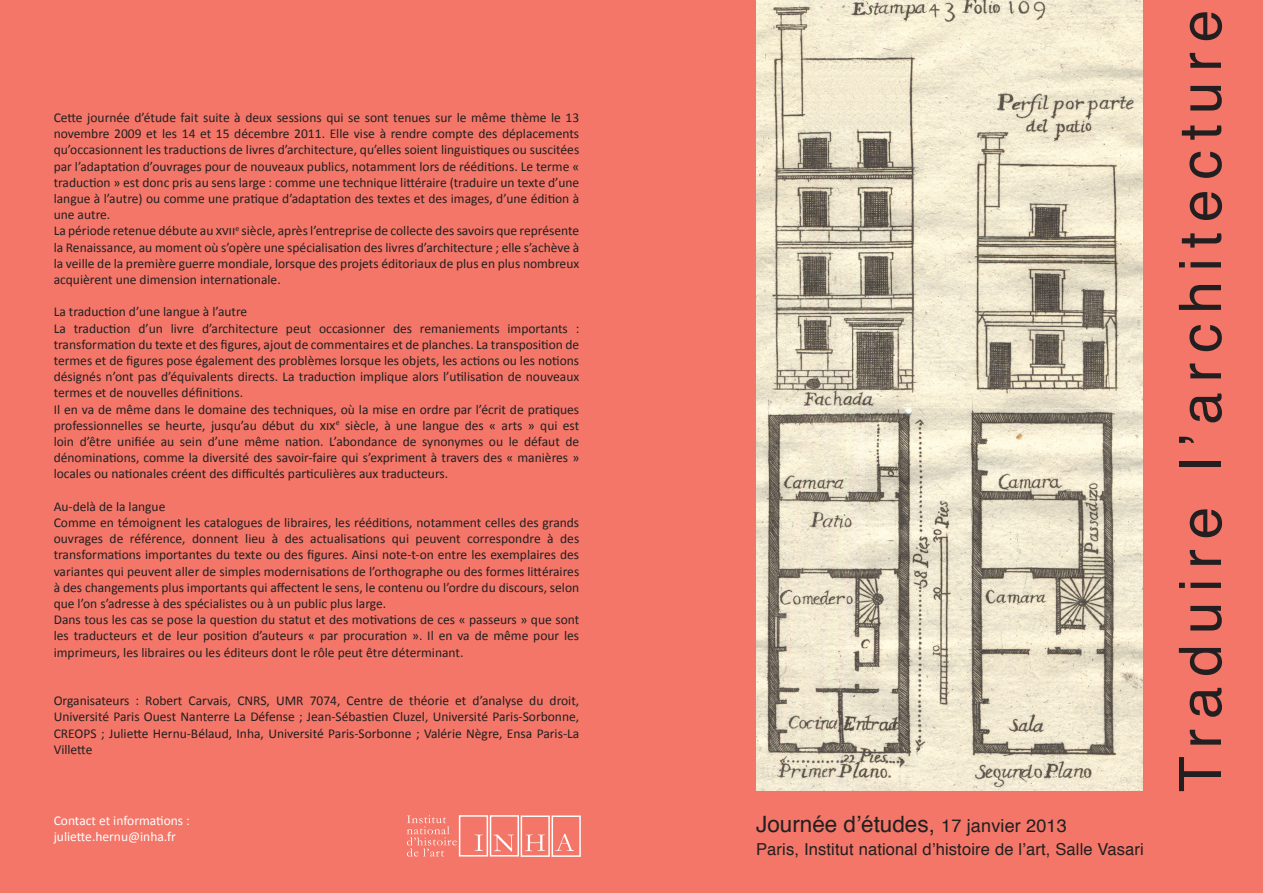
<style>
.page{position:relative;width:1263px;height:893px;background:#fff}
.page>*{position:absolute;margin:0;border:0;box-sizing:border-box;transform-origin:0 0}
.t1{font:58.5px "Helvetica";letter-spacing:.17em;color:#231f20}
.t2{font:22.5px "Helvetica";color:#231f20}
.t3{font:16.5px "Helvetica";letter-spacing:.01em;color:#231f20}
.t4{font:13.5px/16.2px "Calibri";color:#231f20;text-align:justify}
.t5{font:13.5px "Calibri";color:#fff}
.s1{font-size:18px}
</style>
<div class="page">
<div style="left:627px;top:0;width:636px;height:893px;background:#f37668"></div>
<div style="left:0;top:0;width:627px;height:893px;background:#f37668"></div>
<svg style="left:407px;top:815px;width:50px;height:41px"></svg>
<svg style="left:475px;top:834px;width:99px;height:17px"></svg>
<div style="left:459px;top:815px;width:29px;height:41px;border:2px solid #fff"></div>
<div style="left:521px;top:815px;width:29px;height:42px;border:2px solid #fff"></div>
<div style="left:490px;top:815px;width:29px;height:41px;border:2px solid #fff"></div>
<div style="left:551px;top:815px;width:30px;height:42px;border:2px solid #fff"></div>
<img style="left:757px;top:0;width:385px;height:790px">
<p class="t4" style="left:54px;top:109px;width:527px">Cette journée d’étude fait suite à deux sessions qui se sont tenues sur le même thème le 13 novembre 2009 et les 14 et 15 décembre 2011. Elle vise à rendre compte des déplacements qu’occasionnent les traductions de livres d’architecture, qu’elles soient linguistiques ou suscitées par l’adaptation d’ouvrages pour de nouveaux publics, notamment lors de rééditions. Le terme « traduction » est donc pris au sens large : comme une technique littéraire (traduire un texte d’une langue à l’autre) ou comme une pratique d’adaptation des textes et des images, d’une édition à une autre.</p>
<p class="t4" style="left:54px;top:222px;width:527px">La période retenue débute au xvii<sup>e</sup> siècle, après l’entreprise de collecte des savoirs que représente la Renaissance, au moment où s’opère une spécialisation des livres d’architecture ; elle s’achève à la veille de la première guerre mondiale, lorsque des projets éditoriaux de plus en plus nombreux acquièrent une dimension internationale.</p>
<p class="t4" style="left:54px;top:303px;width:195px">La traduction d’une langue à l’autre</p>
<p class="t4" style="left:54px;top:319px;width:527px">La traduction d’un livre d’architecture peut occasionner des remaniements importants : transformation du texte et des figures, ajout de commentaires et de planches. La transposition de termes et de figures pose également des problèmes lorsque les objets, les actions ou les notions désignés n’ont pas d’équivalents directs. La traduction implique alors l’utilisation de nouveaux termes et de nouvelles définitions.</p>
<p class="t4" style="left:54px;top:400px;width:527px">Il en va de même dans le domaine des techniques, où la mise en ordre par l’écrit de pratiques professionnelles se heurte, jusqu’au début du xix<sup>e</sup> siècle, à une langue des « arts » qui est loin d’être unifiée au sein d’une même nation. L’abondance de synonymes ou le défaut de dénominations, comme la diversité des savoir-faire qui s’expriment à travers des « manières » locales ou nationales créent des difficultés particulières aux traducteurs.</p>
<p class="t4" style="left:54px;top:497px;width:113px">Au-delà de la langue</p>
<p class="t4" style="left:54px;top:514px;width:527px">Comme en témoignent les catalogues de libraires, les rééditions, notamment celles des grands ouvrages de référence, donnent lieu à des actualisations qui peuvent correspondre à des transformations importantes du texte ou des figures. Ainsi note-t-on entre les exemplaires des variantes qui peuvent aller de simples modernisations de l’orthographe ou des formes littéraires à des changements plus importants qui affectent le sens, le contenu ou l’ordre du discours, selon que l’on s’adresse à des spécialistes ou à un public plus large.</p>
<p class="t4" style="left:54px;top:611px;width:527px">Dans tous les cas se pose la question du statut et des motivations de ces « passeurs » que sont les traducteurs et de leur position d’auteurs « par procuration ». Il en va de même pour les imprimeurs, les libraires ou les éditeurs dont le rôle peut être déterminant.</p>
<p class="t4" style="left:54px;top:692px;width:527px">Organisateurs : Robert Carvais, CNRS, UMR 7074, Centre de théorie et d’analyse du droit, Université Paris Ouest Nanterre La Défense ; Jean-Sébastien Cluzel, Université Paris-Sorbonne, CREOPS ; Juliette Hernu-Bélaud, Inha, Université Paris-Sorbonne ; Valérie Nègre, Ensa Paris-La Villette</p>
<p class="t5" style="left:54px;top:812px;width:138px">Contact et informations :</p>
<p class="t5" style="left:54px;top:828px;width:124px">juliette.hernu@inha.fr</p>
<p class="t2" style="left:756px;top:807px;width:312px">Journée d’études, <span class="s1">17 janvier 2013</span></p>
<p class="t3" style="left:756px;top:836px;width:389px">Paris, Institut national d’histoire de l’art, Salle Vasari</p>
<p class="t1" style="left:1155px;top:792px;width:784px;rotate:-90deg">Traduire l’architecture</p>
</div>
